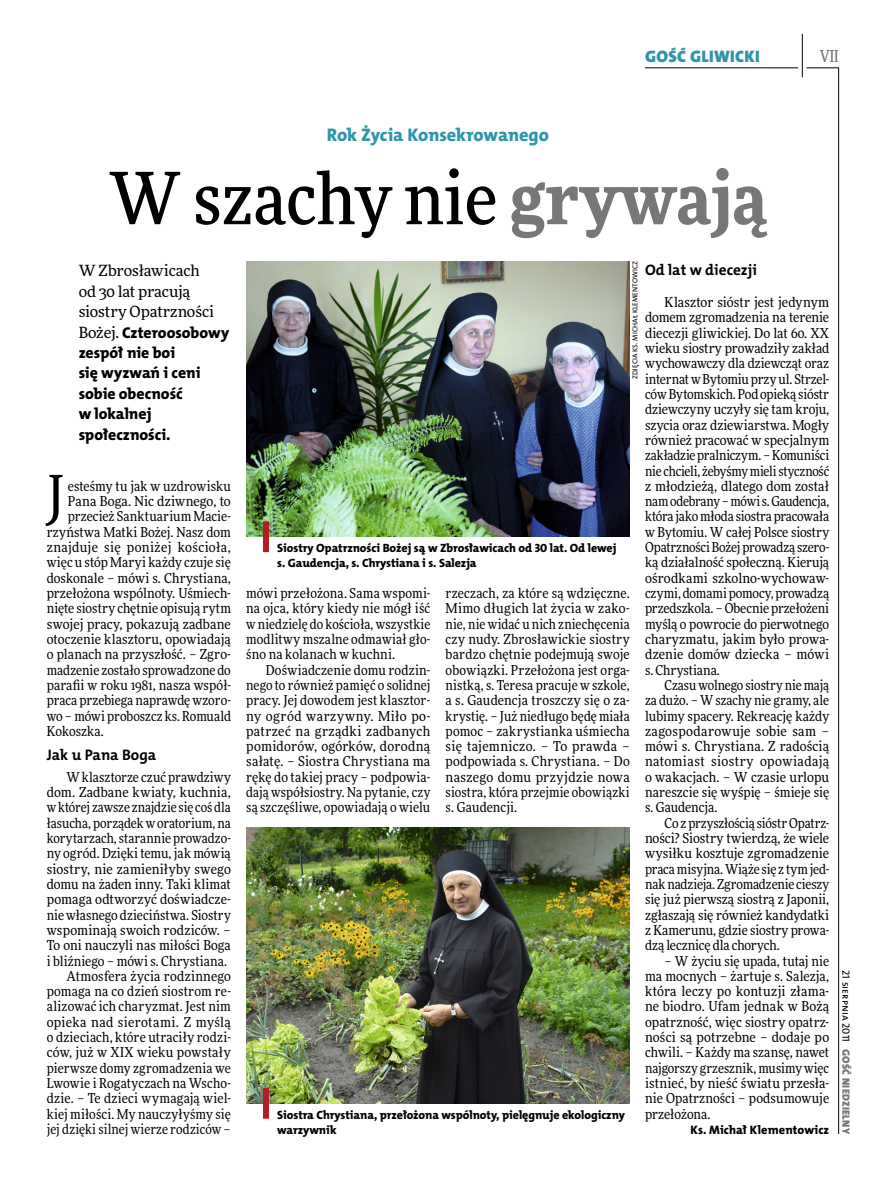
<style>
.page{position:relative;width:893px;height:1191px;background:#fff}
.page>*{position:absolute;margin:0;border:0;box-sizing:border-box;transform-origin:0 0}
.t1{font:500 72px "Freeday Narrow";color:#000}
.t2{font:55.95px "Freeday Narrow News";color:#000}
.t3{font:18.3px "The Mix HP8 Ex Bld";letter-spacing:-.005em;color:#2f95a8}
.t4{font:16.65px "The Mix HP9 Blk";letter-spacing:.02em;color:#2f95a8}
.t5{font:500 16.5px "Freeday Narrow";color:#777778;scale:.9 1}
.t6{font:15.75px/20.4px "The Mix HP8 Ex Bld";color:#000}
.t7{font:15.45px/20.4px "Freeday News";letter-spacing:-.01em;color:#000}
.t8{font:15.3px "The Mix HP7 Bld";color:#000}
.t9{font:13.65px/15.3px "Freeday Narrow News";letter-spacing:.005em;color:#000;text-align:justify}
.t10{font:13.65px "Freeday Narrow News";letter-spacing:.025em;color:#000}
.t11{font:12.3px "The Mix HP8 Ex Bld";letter-spacing:.005em;color:#000}
.t12{font:12px/15.3px "The Mix HP8 Ex Bld";letter-spacing:-.005em;color:#000}
.t13{font:10.5px "The Mix HP9 Blk";letter-spacing:.025em;color:#777778}
.t14{font:10.5px "The Mix HP5 Plain";color:#000}
.t15{font:7.2px "The Mix HP5 Plain";letter-spacing:.015em;color:#000}
.s1{font-weight:900;color:#777778}
.s2{font-family:"Freeday News";font-size:15.45px}
</style>
<div class="page">
<hr style="left:806px;top:68px;width:33px;height:1px;background:#000">
<hr style="left:645px;top:68px;width:153px;height:1px;background:#000">
<hr style="left:838px;top:68px;width:1px;height:1066px;background:#000">
<hr style="left:802px;top:34px;width:1px;height:43px;background:#000">
<img style="left:246px;top:261px;width:384px;height:276px">
<img style="left:246px;top:827px;width:384px;height:276px">
<div style="left:263px;top:521px;width:6px;height:31px;background:#b51b24"></div>
<div style="left:263px;top:1088px;width:6px;height:30px;background:#b51b24"></div>
<p class="t4" style="left:645px;top:46px;width:116px">GOŚĆ GLIWICKI</p>
<h3 class="t3" style="left:327px;top:123px;width:223px">Rok Życia Konsekrowanego</h3>
<h1 class="t1" style="left:109px;top:154px;width:659px">W szachy nie <span class="s1">grywają</span></h1>
<p class="t5" style="left:820px;top:46px;width:22px">VII</p>
<p class="t7" style="left:79px;top:260px;width:137px">W Zbrosławicach od 30 lat pracują siostry Opatrzności</p>
<p class="t6" style="left:79px;top:322px;width:152px"><span class="s2">Bożej.</span> Czteroosobowy zespół nie boi<br>się wyzwań i ceni sobie obecność<br>w lokalnej społeczności.</p>
<h2 class="t2" style="left:47px;top:461px;width:19px">J</h2>
<p class="t9" style="left:68px;top:478px;width:164px">esteśmy tu jak w uzdrowisku</p>
<p class="t9" style="left:68px;top:493px;width:164px">Pana Boga. Nic dziwnego, to</p>
<p class="t9" style="left:68px;top:509px;width:164px">przecież Sanktuarium Macie-</p>
<p class="t9" style="left:47px;top:524px;width:186px">rzyństwa Matki Bożej. Nasz dom</p>
<p class="t10" style="left:47px;top:539px;width:186px">znajduje się poniżej kościoła,</p>
<p class="t9" style="left:47px;top:555px;width:186px">więc u stóp Maryi każdy czuje się</p>
<p class="t9" style="left:47px;top:570px;width:186px">doskonale – mówi s. Chrystiana,</p>
<p class="t9" style="left:47px;top:585px;width:186px">przełożona wspólnoty. Uśmiech-</p>
<p class="t9" style="left:47px;top:600px;width:186px">nięte siostry chętnie opisują rytm</p>
<p class="t9" style="left:47px;top:616px;width:186px">swojej pracy, pokazują zadbane</p>
<p class="t9" style="left:47px;top:631px;width:186px">otoczenie klasztoru, opowiadają</p>
<p class="t9" style="left:47px;top:646px;width:186px">o planach na przyszłość. – Zgro-</p>
<p class="t9" style="left:47px;top:662px;width:186px">madzenie zostało sprowadzone do</p>
<p class="t9" style="left:47px;top:677px;width:186px">parafii w roku 1981, nasza współ-</p>
<p class="t9" style="left:47px;top:692px;width:186px">praca przebiega naprawdę wzoro-</p>
<p class="t9" style="left:47px;top:708px;width:186px">wo – mówi proboszcz ks. Romuald</p>
<p class="t9" style="left:47px;top:723px;width:58px">Kokoszka.</p>
<p class="t8" style="left:47px;top:745px;width:111px">Jak u Pana Boga</p>
<p class="t9" style="left:47px;top:769px;width:186px;text-align:right">W klasztorze czuć prawdziwy dom. Zadbane kwiaty, kuchnia, w której zawsze znajdzie się coś dla łasucha, porządek w oratorium, na korytarzach, starannie prowadzo&shy;ny ogród. Dzięki temu, jak mówią siostry, nie zamieniłyby swego domu na żaden inny. Taki klimat pomaga odtworzyć doświadcze&shy;nie własnego dzieciństwa. Siostry wspominają swoich rodziców. –<br>To oni nauczyli nas miłości Boga i bliźniego – mówi s. Chrystiana.<br>Atmosfera życia rodzinnego pomaga na co dzień siostrom re&shy;alizować ich charyzmat. Jest nim opieka nad sierotami. Z myślą o dzieciach, które utraciły rodzi&shy;ców, już w XIX wieku powstały pierwsze domy zgromadzenia we<br>Lwowie i Rogatyczach na Wscho&shy;dzie. – Te dzieci wymagają wiel&shy;kiej miłości. My nauczyłyśmy się jej dzięki silnej wierze rodziców –</p>
<p class="t15" style="left:630px;top:379px;width:119px;rotate:-90deg">zdjęcia Ks. Michał Klementowicz</p>
<p class="t8" style="left:645px;top:260px;width:113px">Od lat w diecezji</p>
<p class="t9" style="left:645px;top:294px;width:186px;text-indent:20px">Klasztor sióstr jest jedynym domem zgromadzenia na terenie diecezji gliwickiej. Do lat 60. XX wieku siostry prowadziły zakład wychowawczy dla dziewcząt oraz internat w Bytomiu przy ul. Strzel&shy;ców Bytomskich. Pod opieką sióstr dziewczyny uczyły się tam kroju, szycia oraz dziewiarstwa. Mogły również pracować w specjalnym zakładzie pralniczym. – Komuniści nie chcieli, żebyśmy mieli styczność z młodzieżą, dlatego dom został nam odebrany – mówi s. Gaudencja, która jako młoda siostra pracowała w Bytomiu. W całej Polsce siostry Opatrzności Bożej prowadzą szero&shy;ką działalność społeczną. Kierują ośrodkami szkolno-wychowaw&shy;czymi, domami pomocy, prowadzą przedszkola. – Obecnie przełożeni myślą o powrocie do pierwotnego charyzmatu, jakim było prowa&shy;dzenie domów dziecka – mówi s. Chrystiana.</p>
<p class="t9" style="left:645px;top:677px;width:186px;text-indent:20px">Czasu wolnego siostry nie mają za dużo. – W szachy nie gramy, ale lubimy spacery. Rekreację każdy zagospodarowuje sobie sam – mówi s. Chrystiana. Z radością natomiast siostry opowiadają o wakacjach. – W czasie urlopu nareszcie się wyśpię – śmieje się s. Gaudencja.</p>
<p class="t9" style="left:645px;top:815px;width:186px;text-indent:20px">Co z przyszłością sióstr Opatrz&shy;ności? Siostry twierdzą, że wiele wysiłku kosztuje zgromadzenie praca misyjna. Wiąże się z tym jed&shy;nak nadzieja. Zgromadzenie cieszy się już pierwszą siostrą z Japonii, zgłaszają się również kandydatki z Kamerunu, gdzie siostry prowa&shy;dzą lecznicę dla chorych.</p>
<p class="t9" style="left:645px;top:953px;width:186px;text-indent:20px">– W życiu się upada, tutaj nie ma mocnych – żartuje s. Salezja, która leczy po kontuzji złama&shy;ne biodro. Ufam jednak w Bożą opatrzność, więc siostry opatrz&shy;ności są potrzebne – dodaje po chwili. – Każdy ma szansę, nawet najgorszy grzesznik, musimy więc istnieć, by nieść światu przesła&shy;nie Opatrzności – podsumowuje przełożona.</p>
<p class="t11" style="left:690px;top:1122px;width:140px">Ks. Michał Klementowicz</p>
<p class="t12" style="left:277px;top:540px;width:341px">Siostry Opatrzności Bożej są w Zbrosławicach od 30 lat. Od lewej s. Gaudencja, s. Chrystiana i s. Salezja</p>
<p class="t9" style="left:246px;top:585px;width:186px">mówi przełożona. Sama wspomi&shy;na ojca, który kiedy nie mógł iść w niedzielę do kościoła, wszystkie modlitwy mszalne odmawiał gło&shy;śno na kolanach w kuchni.</p>
<p class="t9" style="left:246px;top:662px;width:186px;text-indent:20px">Doświadczenie domu rodzin&shy;nego to również pamięć o solidnej pracy. Jej dowodem jest klasztor&shy;ny ogród warzywny. Miło po&shy;patrzeć na grządki zadbanych pomidorów, ogórków, dorodną sałatę. – Siostra Chrystiana ma rękę do takiej pracy – podpowia&shy;dają współsiostry. Na pytanie, czy są szczęśliwe, opowiadają o wielu</p>
<p class="t9" style="left:446px;top:585px;width:186px">rzeczach, za które są wdzięczne.<br>Mimo długich lat życia w zako&shy;nie, nie widać u nich zniechęcenia czy nudy. Zbrosławickie siostry bardzo chętnie podejmują swoje obowiązki. Przełożona jest orga&shy;nistką, s. Teresa pracuje w szkole, a s. Gaudencja troszczy się o za&shy;krystię. – Już niedługo będę miała pomoc – zakrystianka uśmiecha się tajemniczo. – To prawda – podpowiada s. Chrystiana. – Do naszego domu przyjdzie nowa siostra, która przejmie obowiązki s. Gaudencji.</p>
<p class="t12" style="left:277px;top:1107px;width:349px">Siostra Chrystiana, przełożona wspólnoty, pielęgnuje ekologiczny warzywnik</p>
<p class="t14" style="left:853px;top:970px;width:74px;rotate:90deg">21 sierpnia 2011</p>
<p class="t13" style="left:853px;top:1049px;width:86px;rotate:90deg">GOŚĆ NIEDZIELNY</p>
</div>
